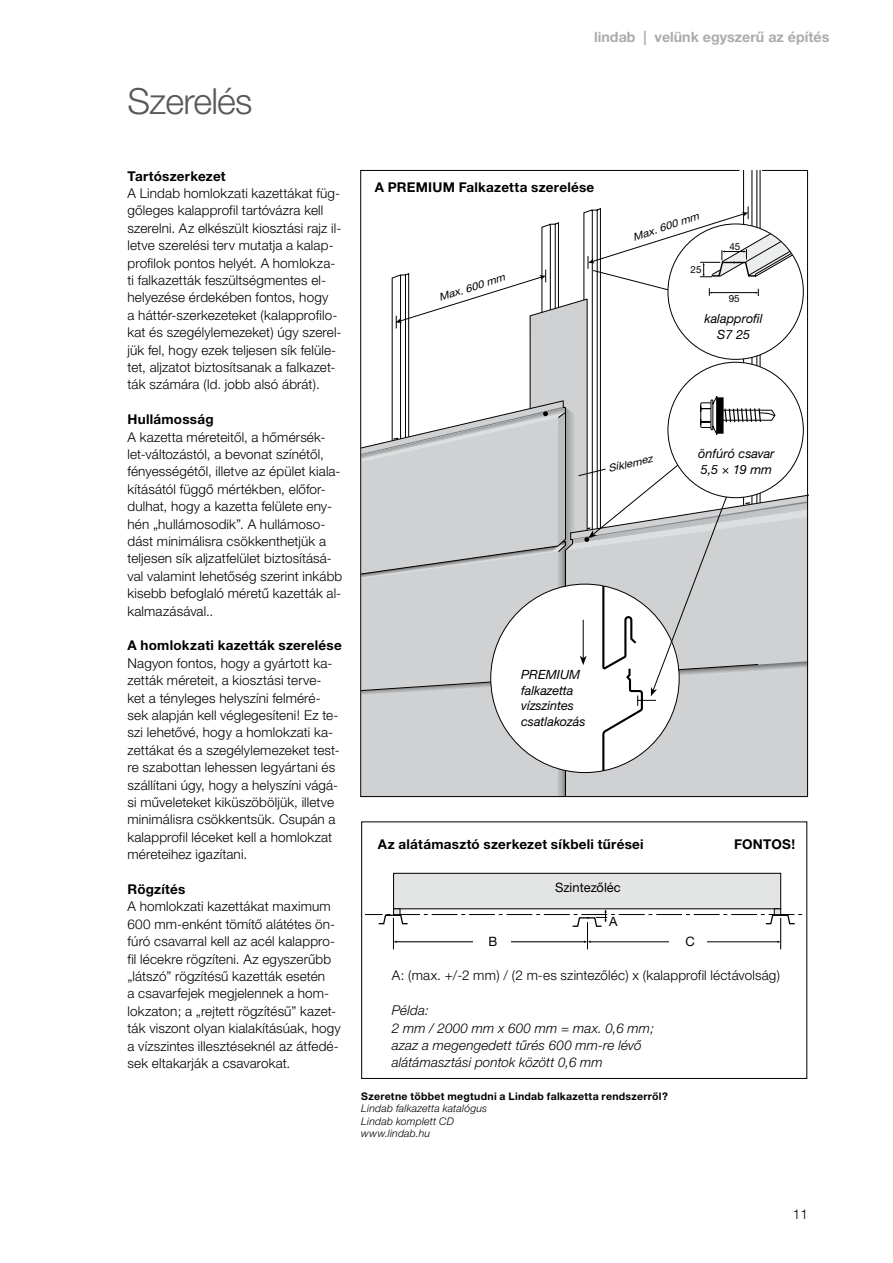
<style>
.page{position:relative;width:893px;height:1263px;background:#fff}
.page>*{position:absolute;margin:0;border:0;box-sizing:border-box;transform-origin:0 0}
.t1{font:300 36px "Helvetica Neue CE";letter-spacing:-.02em;color:#58585a}
.t2{font:700 14.25px "Helvetica Neue LT Pro";color:#a9acaf}
.t3{font:300 13.5px/17.4px "Helvetica Neue CE";letter-spacing:.01em;color:#000}
.t4{font:700 13.5px "Helvetica Neue CE";letter-spacing:.015em;color:#000}
.t5{font:italic 300 13.5px/17.4px "Helvetica Neue CE";letter-spacing:.01em;color:#000}
.t6{font:12.9px "Helvetica Neue CE";color:#000}
.t7{font:12.9px "Helvetica Neue";color:#000}
.t8{font:italic 12.75px/15.6px "Helvetica Neue CE";color:#000}
.t9{font:italic 300 10.5px/12.6px "Helvetica Neue CE";letter-spacing:.02em;color:#000}
.t10{font:700 10.5px "Helvetica Neue CE";letter-spacing:.025em;color:#000}
.t11{font:italic 10.35px "Helvetica Neue";color:#000;scale:1.08 1}
.t12{font:9.9px "Helvetica Neue";color:#000}
</style>
<div class="page">
<div style="left:361px;top:821px;width:446px;height:258px;border:1px solid #000"></div>
<div style="left:394px;top:873px;width:387px;height:36px;background:#e3e4e4"></div>
<div style="left:393px;top:873px;width:388px;height:36px;border:1px solid #000"></div>
<div style="left:393px;top:908px;width:7px;height:7px;border:1px solid #000"></div>
<div style="left:774px;top:908px;width:7px;height:7px;border:1px solid #000"></div>
<svg style="left:366px;top:909px;width:437px;height:40px"></svg>
<div style="left:473px;top:936px;width:37px;height:12px;background:#fff"></div>
<div style="left:669px;top:936px;width:38px;height:12px;background:#fff"></div>
<hr style="left:892px;top:388px;width:1px;height:65px;background:#000">
<svg style="left:361px;top:170px;width:447px;height:627px"></svg>
<h1 class="t1" style="left:128px;top:79px;width:127px">Szerelés</h1>
<p class="t2" style="left:594px;top:28px;width:237px">lindab | velünk egyszerű az építés</p>
<p class="t4" style="left:128px;top:167px;width:100px">Tartószerkezet</p>
<p class="t3" style="left:128px;top:184px;width:216px">A Lindab homlokzati kazettákat füg&shy;gőleges kalapprofil tartóvázra kell szerelni. Az elkészült kiosztási rajz il&shy;letve szerelési terv mutatja a kalap&shy;profilok pontos helyét. A homlokza&shy;ti falkazetták feszültségmentes el&shy;helyezése érdekében fontos, hogy<br>a háttér-szerkezeteket (kalapprofilo&shy;kat és szegélylemezeket) úgy szerel&shy;jük fel, hogy ezek teljesen sík felüle&shy;tet, aljzatot biztosítsanak a falkazet&shy;ták számára (ld. jobb alsó ábrát).</p>
<p class="t4" style="left:128px;top:411px;width:88px">Hullámosság</p>
<p class="t3" style="left:128px;top:428px;width:216px">A kazetta méreteitől, a hőmérsék&shy;let-változástól, a bevonat színétől, fényességétől, illetve az épület kiala&shy;kításától függő mértékben, előfor&shy;dulhat, hogy a kazetta felülete eny&shy;hén „hullámosodik”. A hullámoso&shy;dást minimálisra csökkenthetjük a teljesen sík aljzatfelület biztosításá&shy;val valamint lehetőség szerint inkább kisebb befoglaló méretű kazetták al&shy;kalmazásával..</p>
<p class="t4" style="left:128px;top:637px;width:216px">A homlokzati kazetták szerelése</p>
<p class="t3" style="left:128px;top:654px;width:214px">Nagyon fontos, hogy a gyártott ka&shy;zetták méreteit, a kiosztási terve&shy;ket a tényleges helyszíni felméré&shy;sek alapján kell véglegesíteni! Ez te&shy;szi lehetővé, hogy a homlokzati ka&shy;zettákat és a szegélylemezeket test&shy;re szabottan lehessen legyártani és szállítani úgy, hogy a helyszíni vágá&shy;si műveleteket kiküszöböljük, illetve minimálisra csökkentsük. Csupán a kalapprofil léceket kell a homlokzat méreteihez igazítani.</p>
<p class="t4" style="left:128px;top:881px;width:59px">Rögzítés</p>
<p class="t3" style="left:128px;top:898px;width:215px">A homlokzati kazettákat maximum 600 mm-enként tömítő alátétes ön&shy;fúró csavarral kell az acél kalappro&shy;fil lécekre rögzíteni. Az egyszerűbb „látszó” rögzítésű kazetták esetén<br>a csavarfejek megjelennek a hom&shy;lokzaton; a „rejtett rögzítésű” kazet&shy;ták viszont olyan kialakításúak, hogy a vízszintes illesztéseknél az átfedé&shy;sek eltakarják a csavarokat.</p>
<p class="t4" style="left:375px;top:179px;width:221px">A PREMIUM Falkazetta szerelése</p>
<p class="t11" style="left:437px;top:292px;width:65px;rotate:-18deg">Max. 600 mm</p>
<p class="t11" style="left:631px;top:231px;width:65px;rotate:-18deg">Max. 600 mm</p>
<p class="t12" style="left:691px;top:263px;width:12px">25</p>
<p class="t12" style="left:729px;top:240px;width:12px">45</p>
<p class="t12" style="left:729px;top:292px;width:12px">95</p>
<p class="t8" style="left:705px;top:311px;width:60px;text-align:center">kalapprofil<br>S7 25</p>
<p class="t11" style="left:607px;top:462px;width:43px;rotate:-13deg">Síklemez</p>
<p class="t8" style="left:698px;top:446px;width:78px">önfúró csavar<br>5,5 × 19 mm</p>
<p class="t8" style="left:521px;top:667px;width:66px">PREMIUM falkazetta vízszintes csatlakozás</p>
<p class="t4" style="left:378px;top:836px;width:267px">Az alátámasztó szerkezet síkbeli tűrései</p>
<p class="t4" style="left:734px;top:836px;width:63px">FONTOS!</p>
<p class="t6" style="left:555px;top:879px;width:67px">Szintezőléc</p>
<p class="t7" style="left:609px;top:913px;width:10px">A</p>
<p class="t7" style="left:488px;top:934px;width:10px">B</p>
<p class="t7" style="left:685px;top:934px;width:11px">C</p>
<p class="t3" style="left:392px;top:967px;width:390px">A: (max. +/-2 mm) / (2 m-es szintezőléc) x (kalapprofil léctávolság)</p>
<p class="t5" style="left:392px;top:1002px;width:264px">Példa:<br>2 mm / 2000 mm x 600 mm = max. 0,6 mm; azaz a megengedett tűrés 600 mm-re lévő alátámasztási pontok között 0,6 mm</p>
<p class="t10" style="left:361px;top:1089px;width:308px">Szeretne többet megtudni a Lindab falkazetta rendszerről?</p>
<p class="t9" style="left:361px;top:1102px;width:127px">Lindab falkazetta katalógus<br>Lindab komplett CD www.lindab.hu</p>
<p class="t3" style="left:793px;top:1205px;width:17px">11</p>
</div>
